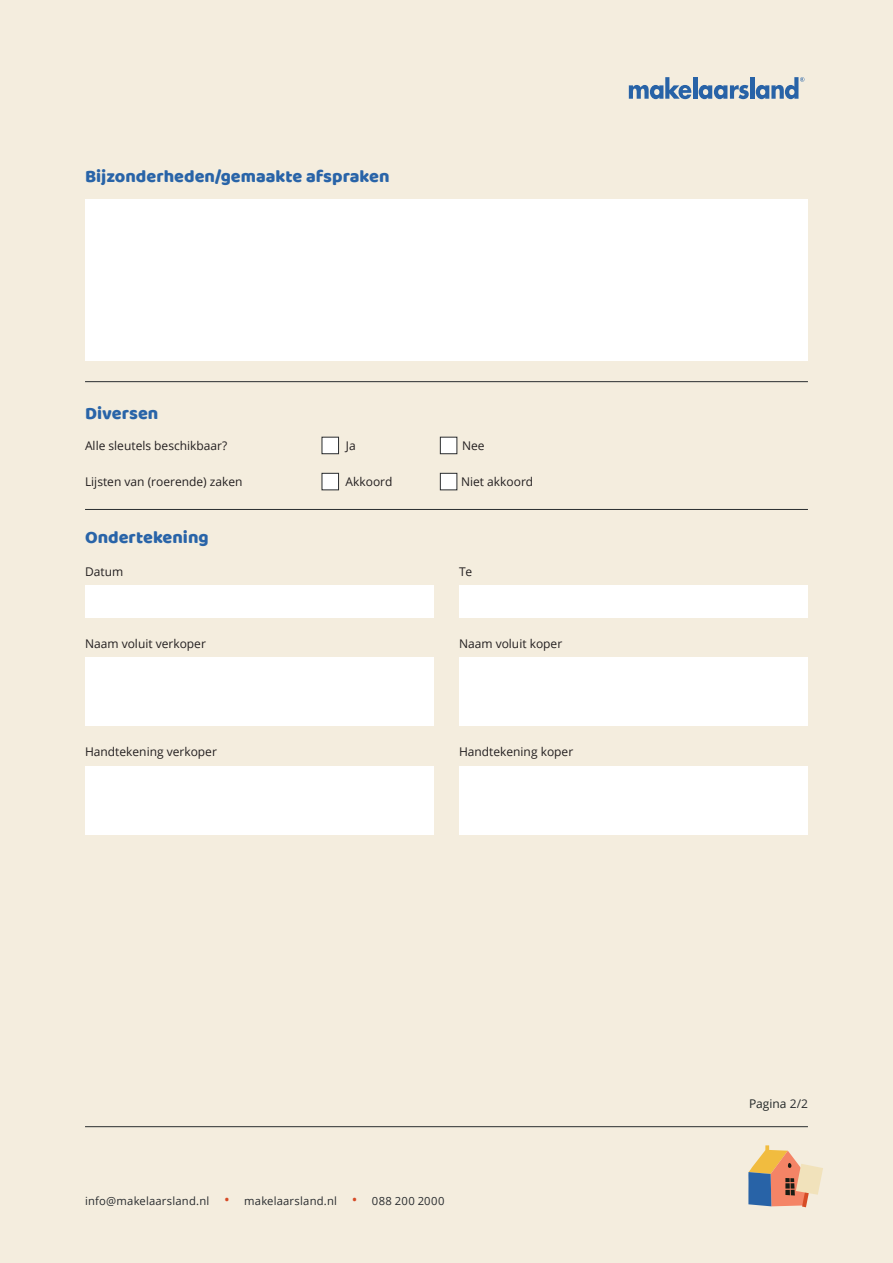
<style>
.page{position:relative;width:893px;height:1263px;background:#f4edde}
.page>*{position:absolute;margin:0;border:0;box-sizing:border-box;transform-origin:0 0}
.t1{font:18px "Baloo";color:#2964a8}
.t2{font:12px "Open Sans";color:#231f20}
.t3{font:12px "Open Sans";color:#222727}
.t4{font:11.25px "Open Sans";letter-spacing:.015em;color:#292c2f}
.t5{font:11.25px "Open Sans";letter-spacing:.035em;color:#292c2f}
.s1{font-size:15px;color:#d64b27}
.s2{color:#292c2f}
</style>
<div class="page">
<svg style="left:748px;top:1145px;width:75px;height:62px"></svg>
<hr style="left:85px;top:1126px;width:723px;height:1px;background:#292d2f">
<svg style="left:629px;top:77px;width:62px;height:22px"></svg>
<hr style="left:693px;top:77px;width:4px;height:22px;background:#2863a7">
<svg style="left:699px;top:85px;width:50px;height:14px"></svg>
<hr style="left:750px;top:77px;width:4px;height:22px;background:#2863a7">
<svg style="left:756px;top:77px;width:48px;height:22px"></svg>
<div style="left:85px;top:199px;width:723px;height:161px;background:#fff"></div>
<hr style="left:85px;top:509px;width:723px;height:1px;background:#292d2f">
<hr style="left:85px;top:381px;width:723px;height:1px;background:#292d2f">
<div style="left:322px;top:437px;width:17px;height:17px;background:#fff;border:1px solid #292c2f"></div>
<div style="left:322px;top:473px;width:17px;height:17px;background:#fff;border:1px solid #292c2f"></div>
<div style="left:440px;top:437px;width:17px;height:17px;background:#fff;border:1px solid #292c2f"></div>
<div style="left:440px;top:473px;width:17px;height:17px;background:#fff;border:1px solid #292c2f"></div>
<div style="left:85px;top:586px;width:349px;height:32px;background:#fff"></div>
<div style="left:85px;top:657px;width:349px;height:68px;background:#fff"></div>
<div style="left:85px;top:767px;width:349px;height:68px;background:#fff"></div>
<div style="left:459px;top:586px;width:349px;height:32px;background:#fff"></div>
<div style="left:459px;top:657px;width:349px;height:68px;background:#fff"></div>
<div style="left:459px;top:767px;width:349px;height:68px;background:#fff"></div>
<h1 class="t1" style="left:85px;top:165px;width:306px">Bijzonderheden/gemaakte afspraken</h1>
<h1 class="t1" style="left:85px;top:402px;width:75px">Diversen</h1>
<p class="t2" style="left:85px;top:437px;width:144px">Alle sleutels beschikbaar?</p>
<p class="t2" style="left:346px;top:437px;width:11px">Ja</p>
<p class="t2" style="left:462px;top:437px;width:24px">Nee</p>
<p class="t2" style="left:85px;top:473px;width:159px">Lijsten van (roerende) zaken</p>
<p class="t2" style="left:346px;top:473px;width:48px">Akkoord</p>
<p class="t2" style="left:461px;top:473px;width:74px">Niet akkoord</p>
<h1 class="t1" style="left:85px;top:526px;width:125px">Ondertekening</h1>
<p class="t2" style="left:85px;top:563px;width:40px">Datum</p>
<p class="t2" style="left:459px;top:563px;width:15px">Te</p>
<p class="t2" style="left:85px;top:635px;width:122px">Naam voluit verkoper</p>
<p class="t2" style="left:459px;top:635px;width:105px">Naam voluit koper</p>
<p class="t2" style="left:85px;top:743px;width:133px">Handtekening verkoper</p>
<p class="t2" style="left:459px;top:743px;width:116px">Handtekening koper</p>
<p class="t4" style="left:85px;top:1193px;width:146px">info@makelaarsland.nl <span class="s1">•</span></p>
<p class="t4" style="left:244px;top:1193px;width:115px">makelaarsland.nl <span class="s1">•</span></p>
<p class="t5" style="left:372px;top:1193px;width:74px">088 200 2000</p>
<p class="t3" style="left:749px;top:1096px;width:60px">Pagina <span class="s2">2/2</span></p>
</div>
